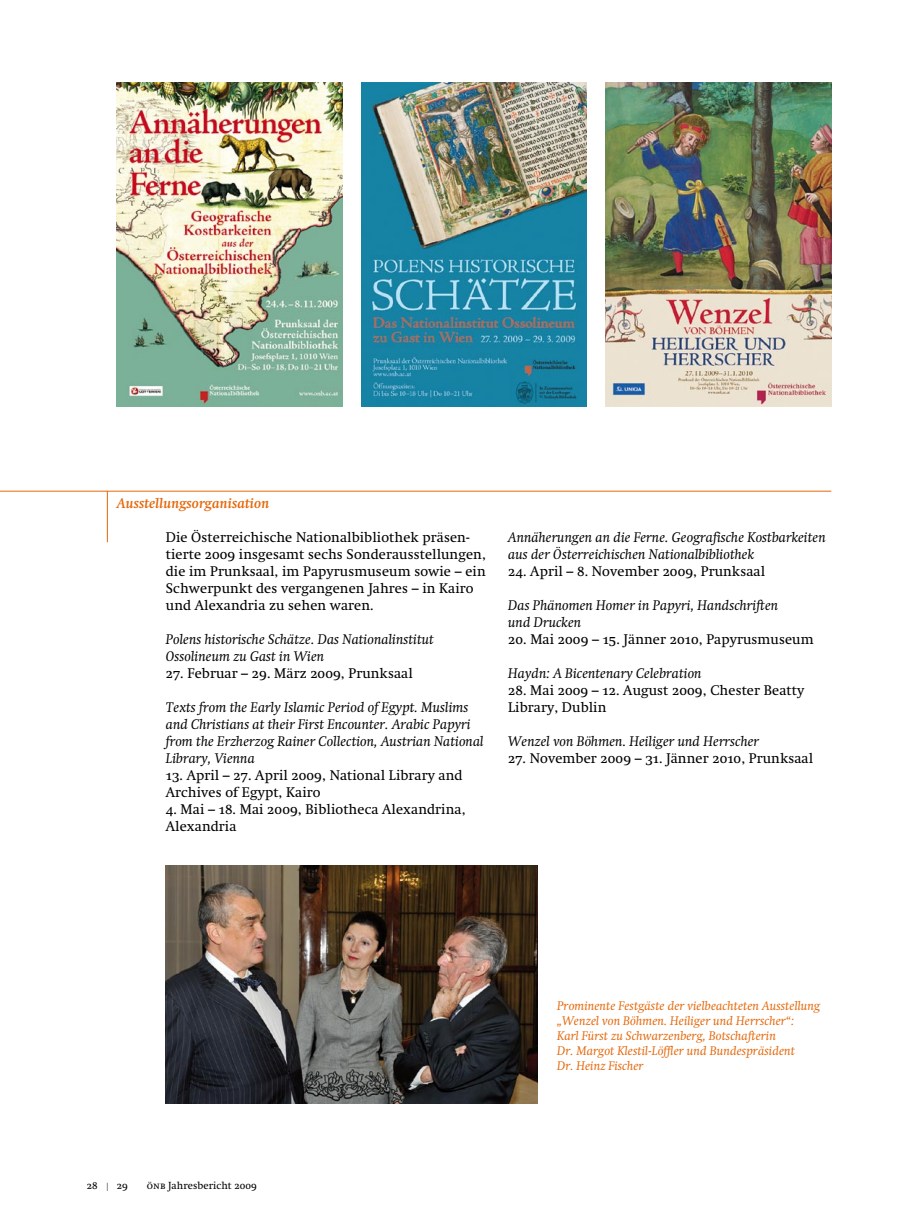
<style>
.page{position:relative;width:910px;height:1212px;background:#fff}
.page>*{position:absolute;margin:0;border:0;box-sizing:border-box;transform-origin:0 0}
.t1{font:13.8px/17px "Swift";letter-spacing:.01em;color:#000}
.t2{font:italic 13.8px/17px "Swift";letter-spacing:.01em;color:#000}
.t3{font:italic 700 13.8px "Swift";letter-spacing:.01em;color:#e4680b}
.t4{font:italic 12.3px/14.9px "Swift";letter-spacing:.01em;color:#e4680b}
.t5{font:10.2px "Swift";letter-spacing:.01em;color:#000}
.t6{font:10.2px "Swift SC Os F";color:#000}
.s1{font-family:"Swift SC Os F"}
.s2{font-family:"Swift";font-size:8.25px}
</style>
<div class="page">
<hr style="left:0;top:491px;width:831px;height:1px;background:#e4680b">
<hr style="left:107px;top:491px;width:1px;height:51px;background:#e4680b">
<img style="left:361px;top:83px;width:226px;height:323px">
<img style="left:606px;top:83px;width:225px;height:323px">
<img style="left:117px;top:83px;width:225px;height:323px">
<img style="left:166px;top:865px;width:372px;height:238px">
<p class="t3" style="left:117px;top:495px;width:154px">Ausstellungsorganisation</p>
<p class="t1" style="left:166px;top:529px;width:322px">Die Österreichische Nationalbibliothek präsen&shy;tierte <span class="s1">2009</span> insgesamt sechs Sonderausstellungen, die im Prunksaal, im Papyrusmuseum sowie – ein Schwerpunkt des vergangenen Jahres – in Kairo und Alexandria zu sehen waren.</p>
<p class="t2" style="left:166px;top:631px;width:269px">Polens historische Schätze. Das Nationalinstitut<br>Ossolineum zu Gast in Wien</p>
<p class="t1" style="left:166px;top:665px;width:248px"><span class="s1">27</span>. Februar – <span class="s1">29</span>. März <span class="s1">2009</span>, Prunksaal</p>
<p class="t2" style="left:166px;top:699px;width:319px">Texts from the Early Islamic Period of Egypt. Muslims and Christians at their First Encounter. Arabic Papyri from the Erzherzog Rainer Collection, Austrian National Library, Vienna</p>
<p class="t1" style="left:166px;top:767px;width:298px"><span class="s1">13</span>. April – <span class="s1">27</span>. April <span class="s1">2009</span>, National Library and<br>Archives of Egypt, Kairo</p>
<p class="t1" style="left:166px;top:801px;width:301px"><span class="s1">4</span>. Mai – <span class="s1">18</span>. Mai <span class="s1">2009</span>, Bibliotheca Alexandrina,<br>Alexandria</p>
<p class="t2" style="left:508px;top:529px;width:319px">Annäherungen an die Ferne. Geografische Kostbarkeiten aus der Österreichischen Nationalbibliothek</p>
<p class="t1" style="left:508px;top:563px;width:258px"><span class="s1">24</span>. April – <span class="s1">8</span>. November <span class="s1">2009</span>, Prunksaal</p>
<p class="t2" style="left:508px;top:597px;width:271px">Das Phänomen Homer in Papyri, Handschriften und Drucken</p>
<p class="t1" style="left:508px;top:631px;width:307px"><span class="s1">20</span>. Mai <span class="s1">2009</span> – <span class="s1">15</span>. Jänner <span class="s1">2010</span>, Papyrusmuseum</p>
<p class="t2" style="left:508px;top:665px;width:195px">Haydn: A Bicentenary Celebration</p>
<p class="t1" style="left:508px;top:682px;width:298px"><span class="s1">28</span>. Mai <span class="s1">2009</span> – <span class="s1">12</span>. August <span class="s1">2009</span>, Chester Beatty<br>Library, Dublin</p>
<p class="t2" style="left:508px;top:733px;width:252px">Wenzel von Böhmen. Heiliger und Herrscher</p>
<p class="t1" style="left:508px;top:750px;width:306px"><span class="s1">27</span>. November <span class="s1">2009</span> – <span class="s1">31</span>. Jänner <span class="s1">2010</span>, Prunksaal</p>
<p class="t6" style="left:87px;top:1179px;width:43px">28 <span class="s2">|</span> 29</p>
<p class="t5" style="left:147px;top:1179px;width:112px"><span class="s1">önb</span> Jahresbericht <span class="s1">2009</span></p>
<p class="t4" style="left:557px;top:998px;width:265px">Prominente Festgäste der vielbeachteten Ausstellung „Wenzel von Böhmen. Heiliger und Herrscher“:<br>Karl Fürst zu Schwarzenberg, Botschafterin<br>Dr. Margot Klestil-Löffler und Bundespräsident<br>Dr. Heinz Fischer</p>
</div>
